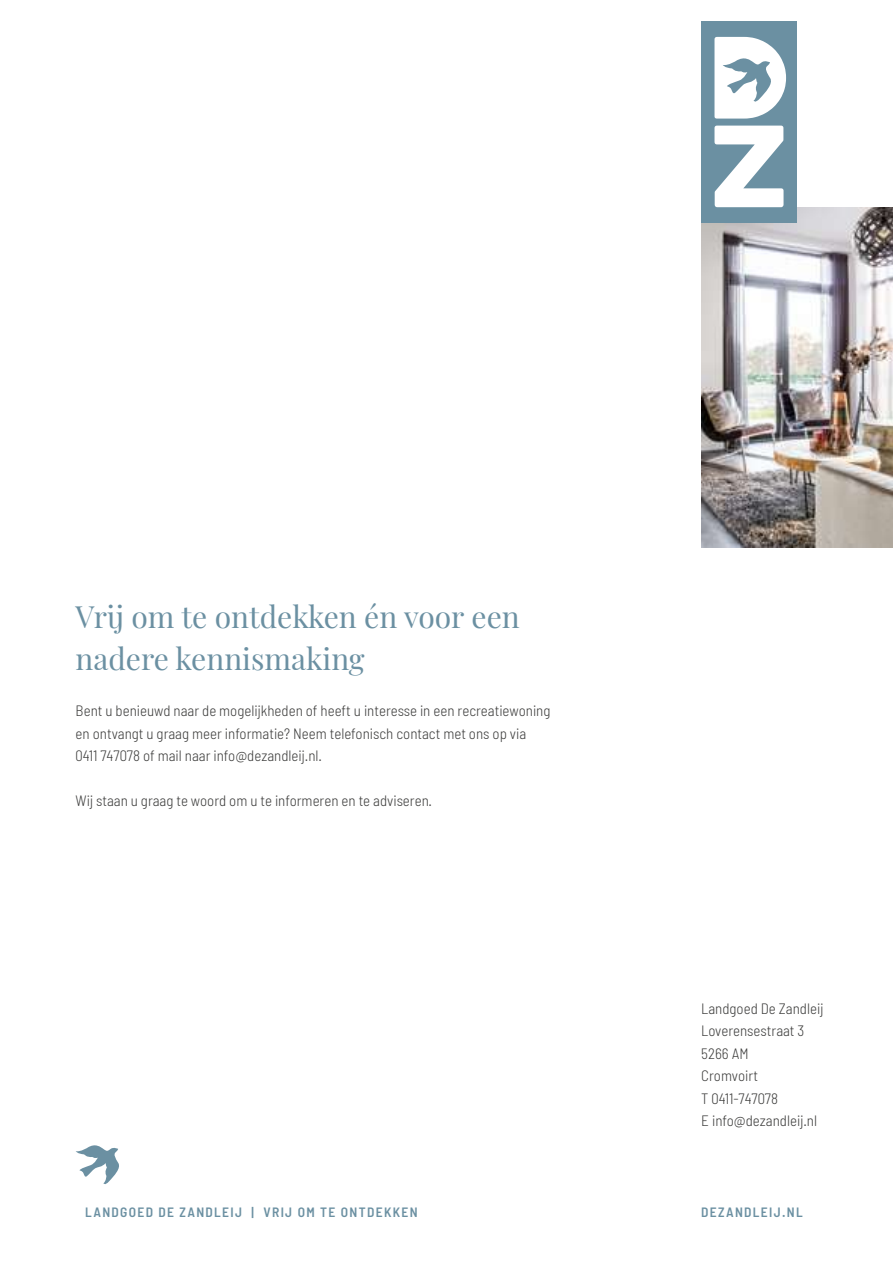
<style>
.page{position:relative;width:893px;height:1263px;background:#fff}
.page>*{position:absolute;margin:0;border:0;box-sizing:border-box;transform-origin:0 0}
.t1{font:30px/42px "Playfair Display";color:#6b90a2}
.t2{font:300 semi-condensed 15px/22.5px "Barlow";color:#3c3c3b}
.t3{font:600 semi-condensed 13.5px "Barlow";letter-spacing:.1em;color:#6b90a2}
</style>
<div class="page">
<img style="left:701px;top:207px;width:192px;height:340px">
<div style="left:701px;top:21px;width:96px;height:202px;background:#6b90a2"></div>
<svg style="left:714px;top:126px;width:69px;height:81px"></svg>
<svg style="left:714px;top:37px;width:72px;height:82px"></svg>
<svg style="left:76px;top:1145px;width:43px;height:40px"></svg>
<h1 class="t1" style="left:76px;top:593px;width:446px">Vrij om te ontdekken én voor een nadere kennismaking</h1>
<p class="t2" style="left:76px;top:699px;width:476px">Bent u benieuwd naar de mogelijkheden of heeft u interesse in een recreatiewoning en ontvangt u graag meer informatie? Neem telefonisch contact met ons op via<br>0411 747078 of mail naar info@dezandleij.nl.</p>
<p class="t2" style="left:76px;top:789px;width:358px">Wij staan u graag te woord om u te informeren en te adviseren.</p>
<p class="t3" style="left:85px;top:1204px;width:334px">LANDGOED DE ZANDLEIJ | VRIJ OM TE ONTDEKKEN</p>
<p class="t2" style="left:701px;top:996px;width:124px">Landgoed De Zandleij<br>Loverensestraat 3<br>5266 AM<br>Cromvoirt<br>T 0411-747078<br>E info@dezandleij.nl</p>
<p class="t3" style="left:701px;top:1204px;width:103px">DEZANDLEIJ.NL</p>
</div>
